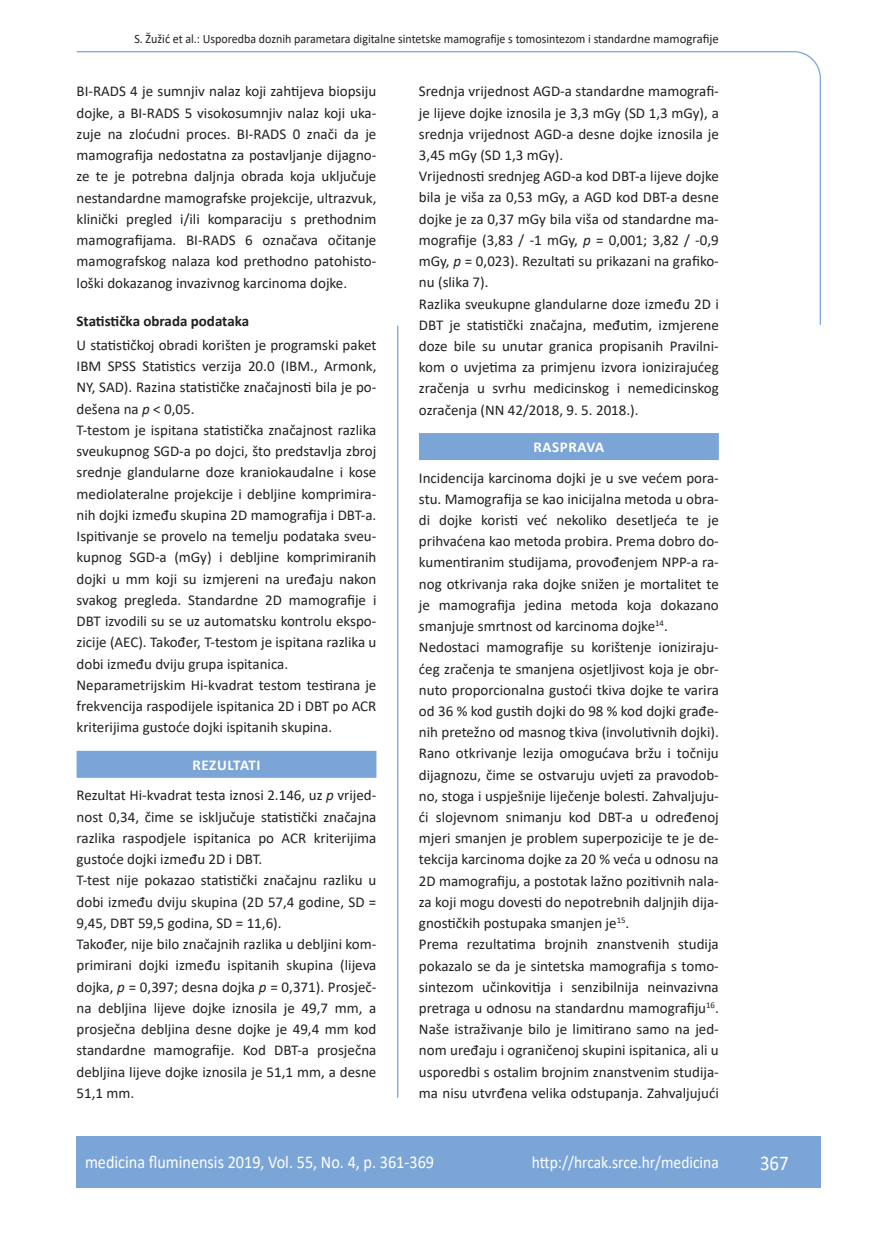
<style>
.page{position:relative;width:872px;height:1234px;background:#fff}
.page>*{position:absolute;margin:0;border:0;box-sizing:border-box;transform-origin:0 0}
.t1{font:21px "Calibri";color:#fff;scale:.9 1}
.t2{font:18px "Calibri";color:#fff;scale:.9 1}
.t3{font:17.25px "Calibri";color:#fff;scale:.9 1}
.osnovni_tekst{font:15px/21.1px "Calibri";color:#231f20;text-align:justify}
.podnaslov{font:700 15px "Calibri";color:#231f20}
.naslov_ruler{font:700 15px "Calibri";letter-spacing:.04em;color:#fff}
.glava{font:12.75px "Calibri";color:#231f20;scale:.94 1}
.s1{font-style:italic}
</style>
<div class="page">
<svg style="left:76px;top:51px;width:745px;height:275px"></svg>
<hr style="left:397px;top:325px;width:1px;height:772px;background:#7ca5d7">
<div style="left:77px;top:1135px;width:744px;height:51px;background:#7ca5d7"></div>
<div style="left:77px;top:750px;width:299px;height:27px;background:#7ca5d7"></div>
<div style="left:419px;top:433px;width:300px;height:27px;background:#7ca5d7"></div>
<p class="glava" style="left:134px;top:29px;width:623px">S. Žužić et al.: Usporedba doznih parametara digitalne sintetske mamografije s tomosintezom i standardne mamografije</p>
<p class="osnovni_tekst" style="left:77px;top:80px;width:301px">BI-RADS 4 je sumnjiv nalaz koji zahtijeva biopsiju dojke, a BI-RADS 5 visokosumnjiv nalaz koji uka&shy;zuje na zloćudni proces. BI-RADS 0 znači da je mamografija nedostatna za postavljanje dijagno&shy;ze te je potrebna daljnja obrada koja uključuje nestandardne mamografske projekcije, ultrazvuk, klinički pregled i/ili komparaciju s prethodnim mamografijama. BI-RADS 6 označava očitanje mamografskog nalaza kod prethodno patohisto&shy;loški dokazanog invazivnog karcinoma dojke.</p>
<p class="podnaslov" style="left:77px;top:310px;width:174px">Statistička obrada podataka</p>
<p class="osnovni_tekst" style="left:77px;top:334px;width:301px">U statističkoj obradi korišten je programski paket IBM SPSS Statistics verzija 20.0 (IBM., Armonk, NY, SAD). Razina statističke značajnosti bila je po&shy;dešena na <span class="s1">p</span> &lt; 0,05.</p>
<p class="osnovni_tekst" style="left:77px;top:419px;width:301px">T-testom je ispitana statistička značajnost razlika sveukupnog SGD-a po dojci, što predstavlja zbroj srednje glandularne doze kraniokaudalne i kose mediolateralne projekcije i debljine komprimira&shy;nih dojki između skupina 2D mamografija i DBT-a.<br>Ispitivanje se provelo na temelju podataka sveu&shy;kupnog SGD-a (mGy) i debljine komprimiranih dojki u mm koji su izmjereni na uređaju nakon svakog pregleda. Standardne 2D mamografije i DBT izvodili su se uz automatsku kontrolu ekspo&shy;zicije (AEC). Također, T-testom je ispitana razlika u dobi između dviju grupa ispitanica.</p>
<p class="osnovni_tekst" style="left:77px;top:673px;width:301px">Neparametrijskim Hi-kvadrat testom testirana je frekvencija raspodijele ispitanica 2D i DBT po ACR kriterijima gustoće dojki ispitanih skupina.</p>
<p class="naslov_ruler" style="left:192px;top:753px;width:70px">REZULTATI</p>
<p class="osnovni_tekst" style="left:77px;top:784px;width:301px">Rezultat Hi-kvadrat testa iznosi 2.146, uz <span class="s1">p</span> vrijed&shy;nost 0,34, čime se isključuje statistički značajna razlika raspodjele ispitanica po ACR kriterijima gustoće dojki između 2D i DBT.</p>
<p class="osnovni_tekst" style="left:77px;top:869px;width:301px">T-test nije pokazao statistički značajnu razliku u dobi između dviju skupina (2D 57,4 godine, SD = 9,45, DBT 59,5 godina, SD = 11,6).</p>
<p class="osnovni_tekst" style="left:77px;top:932px;width:301px">Također, nije bilo značajnih razlika u debljini kom&shy;primirani dojki između ispitanih skupina (lijeva dojka, <span class="s1">p</span> = 0,397; desna dojka <span class="s1">p</span> = 0,371). Prosječ&shy;na debljina lijeve dojke iznosila je 49,7 mm, a prosječna debljina desne dojke je 49,4 mm kod standardne mamografije. Kod DBT-a prosječna debljina lijeve dojke iznosila je 51,1 mm, a desne 51,1 mm.</p>
<p class="osnovni_tekst" style="left:419px;top:80px;width:301px">Srednja vrijednost AGD-a standardne mamografi&shy;je lijeve dojke iznosila je 3,3 mGy (SD 1,3 mGy), a srednja vrijednost AGD-a desne dojke iznosila je 3,45 mGy (SD 1,3 mGy).</p>
<p class="osnovni_tekst" style="left:419px;top:165px;width:301px">Vrijednosti srednjeg AGD-a kod DBT-a lijeve dojke bila je viša za 0,53 mGy, a AGD kod DBT-a desne dojke je za 0,37 mGy bila viša od standardne ma&shy;mografije (3,83 / -1 mGy, <span class="s1">p</span> = 0,001; 3,82 / -0,9 mGy, <span class="s1">p</span> = 0,023). Rezultati su prikazani na grafiko&shy;nu (slika 7).</p>
<p class="osnovni_tekst" style="left:419px;top:292px;width:301px">Razlika sveukupne glandularne doze između 2D i DBT je statistički značajna, međutim, izmjerene doze bile su unutar granica propisanih Pravilni&shy;kom o uvjetima za primjenu izvora ionizirajućeg zračenja u svrhu medicinskog i nemedicinskog ozračenja (NN 42/2018, 9. 5. 2018.).</p>
<p class="naslov_ruler" style="left:533px;top:436px;width:72px">RASPRAVA</p>
<p class="osnovni_tekst" style="left:419px;top:466px;width:301px">Incidencija karcinoma dojki je u sve većem pora&shy;stu. Mamografija se kao inicijalna metoda u obra&shy;di dojke koristi već nekoliko desetljeća te je prihvaćena kao metoda probira. Prema dobro do&shy;kumentiranim studijama, provođenjem NPP-a ra&shy;nog otkrivanja raka dojke snižen je mortalitet te je mamografija jedina metoda koja dokazano smanjuje smrtnost od karcinoma dojke<sup>14</sup>.</p>
<p class="osnovni_tekst" style="left:419px;top:636px;width:301px">Nedostaci mamografije su korištenje ioniziraju&shy;ćeg zračenja te smanjena osjetljivost koja je obr&shy;nuto proporcionalna gustoći tkiva dojke te varira od 36 % kod gustih dojki do 98 % kod dojki građe&shy;nih pretežno od masnog tkiva (involutivnih dojki).<br>Rano otkrivanje lezija omogućava bržu i točniju dijagnozu, čime se ostvaruju uvjeti za pravodob&shy;no, stoga i uspješnije liječenje bolesti. Zahvaljuju&shy;ći slojevnom snimanju kod DBT-a u određenoj mjeri smanjen je problem superpozicije te je de&shy;tekcija karcinoma dojke za 20 % veća u odnosu na 2D mamografiju, a postotak lažno pozitivnih nala&shy;za koji mogu dovesti do nepotrebnih daljnjih dija&shy;gnostičkih postupaka smanjen je<sup>15</sup>.</p>
<p class="osnovni_tekst" style="left:419px;top:933px;width:301px">Prema rezultatima brojnih znanstvenih studija pokazalo se da je sintetska mamografija s tomo&shy;sintezom učinkovitija i senzibilnija neinvazivna pretraga u odnosu na standardnu mamografiju<sup>16</sup>.<br>Naše istraživanje bilo je limitirano samo na jed&shy;nom uređaju i ograničenoj skupini ispitanica, ali u usporedbi s ostalim brojnim znanstvenim studija&shy;ma nisu utvrđena velika odstupanja. Zahvaljujući</p>
<p class="t2" style="left:85px;top:1149px;width:389px">medicina fluminensis 2019, Vol. 55, No. 4, p. 361-369</p>
<p class="t3" style="left:532px;top:1150px;width:209px">http://hrcak.srce.hr/medicina</p>
<p class="t1" style="left:760px;top:1147px;width:33px">367</p>
</div>
